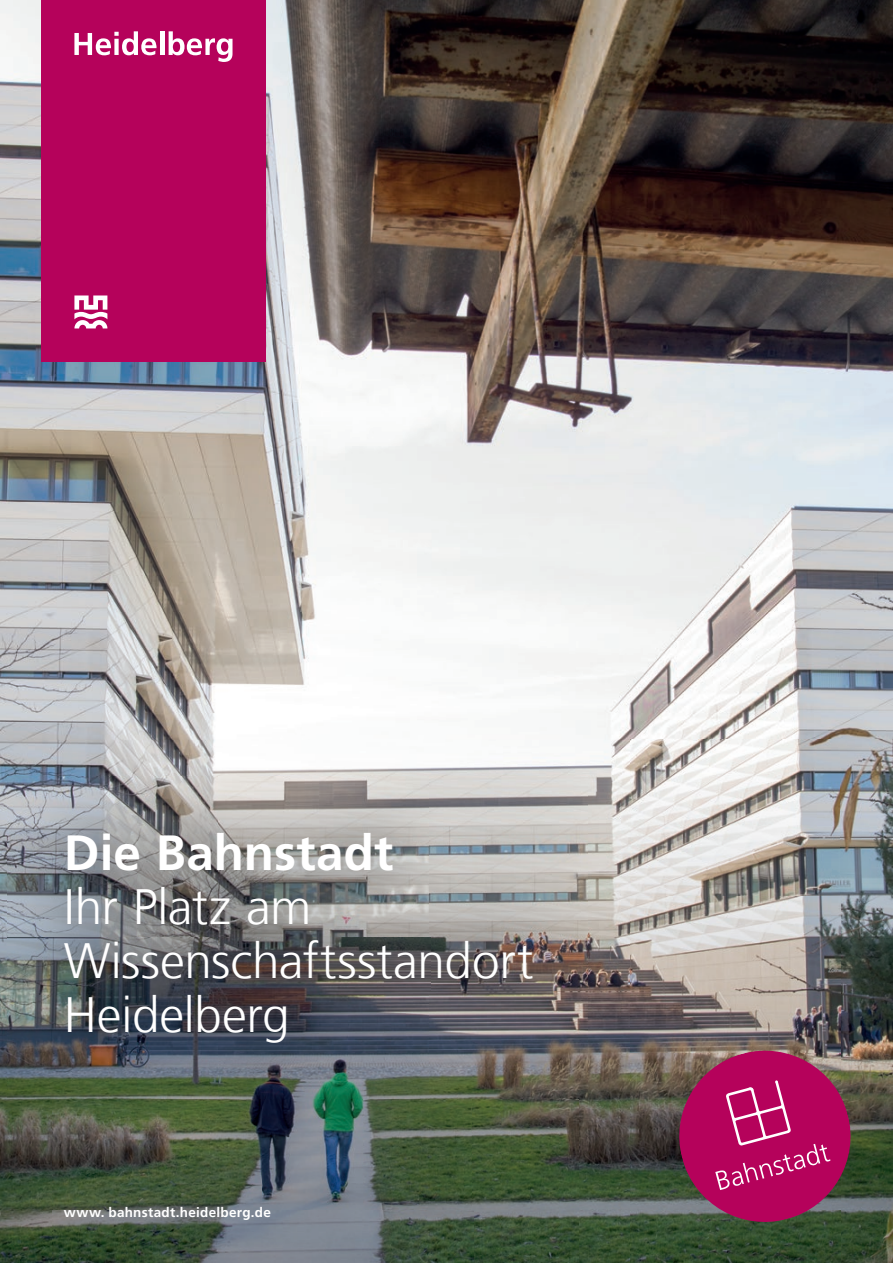
<style>
.page{position:relative;width:893px;height:1263px;background:#fff}
.page>*{position:absolute;margin:0;border:0;box-sizing:border-box;transform-origin:0 0}
.t1{font:300 49.5px/54px "Frutiger LT Com";letter-spacing:-.005em;color:#fff}
.t2{font:700 49.5px "Frutiger LT Com";color:#fff}
.t3{font:700 13.5px "Frutiger LT Com";letter-spacing:.02em;color:#fff}
</style>
<div class="page">
<img style="left:0;top:0;width:893px;height:740px">
<img style="left:0;top:740px;width:630px;height:52px">
<img style="left:630px;top:740px;width:263px;height:523px">
<img style="left:0;top:792px;width:52px;height:471px">
<img style="left:578px;top:792px;width:53px;height:471px">
<img style="left:52px;top:1099px;width:526px;height:164px">
<img style="left:8px;top:777px;width:580px;height:322px">
<svg style="left:670px;top:1041px;width:190px;height:190px;background:#972d5c"></svg>
<div style="left:41px;top:0;width:224px;height:361px;background:#b5025b"></div>
<svg style="left:74px;top:31px;width:83px;height:24px"></svg>
<hr style="left:160px;top:31px;width:4px;height:24px;background:#fff">
<svg style="left:169px;top:31px;width:64px;height:31px"></svg>
<svg style="left:74px;top:295px;width:33px;height:33px"></svg>
<p class="t2" style="left:64px;top:824px;width:331px">Die Bahnstadt</p>
<p class="t1" style="left:64px;top:880px;width:471px">Ihr Platz am<br>Wissenschaftsstandort<br>Heidelberg</p>
<p class="t3" style="left:64px;top:1204px;width:209px">www. bahnstadt.heidelberg.de</p>
</div>
